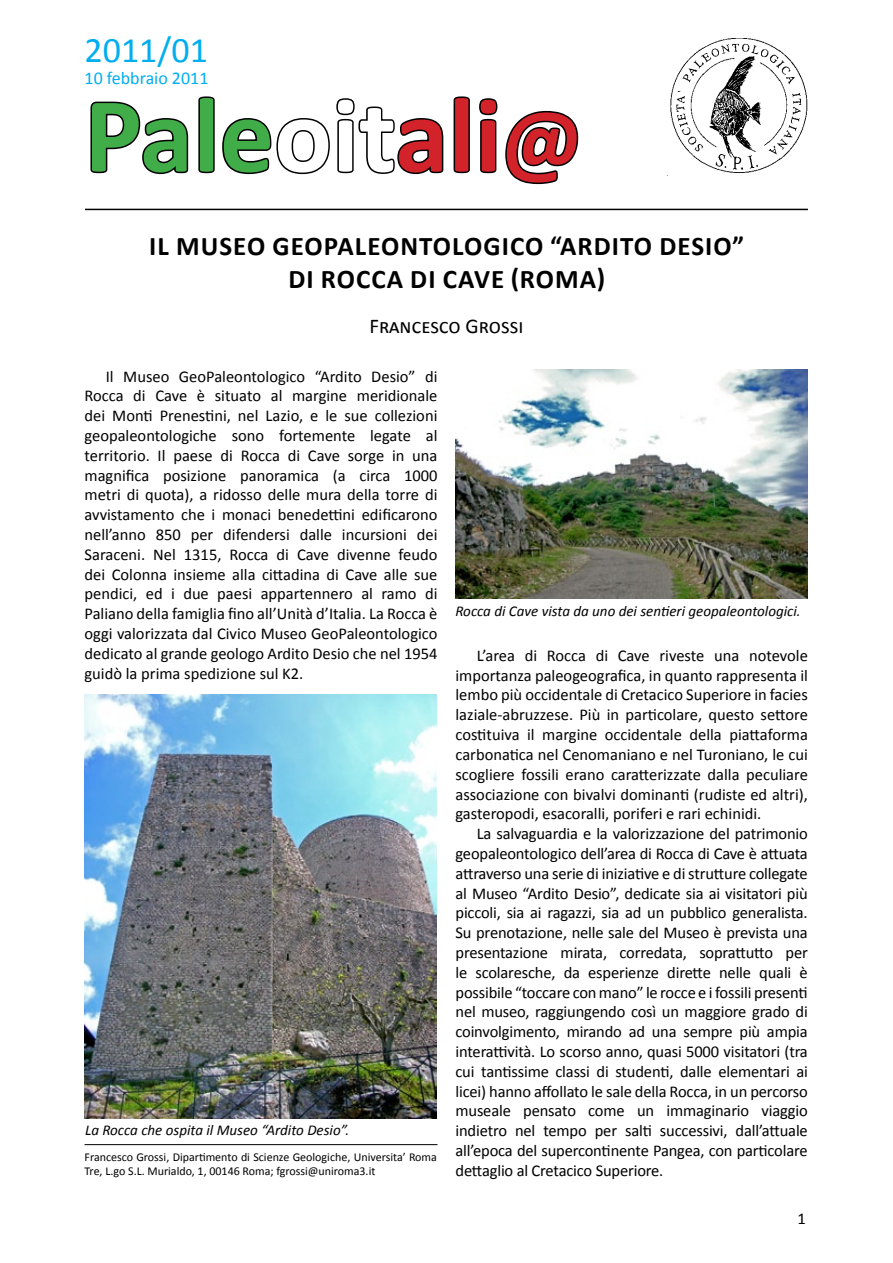
<style>
.page{position:relative;width:893px;height:1263px;background:#fff}
.page>*{position:absolute;margin:0;border:0;box-sizing:border-box;transform-origin:0 0}
.t1{font:700 108px "Calibri";color:#41ad49}
.t2{font:36px "Calibri";color:#00aeef}
.t3{font:700 27px/32.4px "Calibri";letter-spacing:.04em;color:#000;text-align:center}
.t4{font:21px "Calibri";color:#000}
.t5{font:18px "Calibri";color:#00aeef}
.t6{font:16.5px/19.8px "Calibri";color:#000;text-align:justify}
.t7{font:italic 15px "Calibri";color:#000}
.t8{font:12px/14.4px "Calibri";color:#000}
.s1{color:#fff}
.s2{color:#d2232a}
.s3{font-size:90px;color:#d2232a}
</style>
<div class="page">
<svg style="left:90px;top:96px;width:489px;height:89px"></svg>
<img style="left:666px;top:38px;width:142px;height:138px">
<hr style="left:85px;top:209px;width:723px;height:1px;background:#000">
<img style="left:455px;top:369px;width:353px;height:229px">
<img style="left:85px;top:694px;width:352px;height:424px">
<hr style="left:85px;top:1144px;width:352px;height:1px;background:#000">
<h2 class="t2" style="left:85px;top:28px;width:125px">2011/01</h2>
<p class="t5" style="left:85px;top:67px;width:125px">10 febbraio 2011</p>
<h1 class="t1" style="left:85px;top:66px;width:499px">PALE<span class="s1">OIT</span><span class="s2">ALI</span><span class="s3">@</span></h1>
<h3 class="t3" style="left:149px;top:230px;width:596px">IL MUSEO GEOPALEONTOLOGICO “ARDITO DESIO”<br>DI ROCCA DI CAVE (ROMA)</h3>
<p class="t4" style="left:369px;top:312px;width:156px">Francesco Grossi</p>
<p class="t6" style="left:85px;top:366px;width:354px;text-indent:21px">Il Museo GeoPaleontologico “Ardito Desio” di Rocca di Cave è situato al margine meridionale dei Monti Prenestini, nel Lazio, e le sue collezioni geopaleontologiche sono fortemente legate al territorio. Il paese di Rocca di Cave sorge in una magnifica posizione panoramica (a circa 1000 metri di quota), a ridosso delle mura della torre di avvistamento che i monaci benedettini edificarono nell’anno 850 per difendersi dalle incursioni dei Saraceni. Nel 1315, Rocca di Cave divenne feudo dei Colonna insieme alla cittadina di Cave alle sue pendici, ed i due paesi appartennero al ramo di Paliano della famiglia fino all’Unità d’Italia. La Rocca è oggi valorizzata dal Civico Museo GeoPaleontologico dedicato al grande geologo Ardito Desio che nel 1954 guidò la prima spedizione sul K2.</p>
<p class="t7" style="left:85px;top:1119px;width:266px">La Rocca che ospita il Museo “Ardito Desio”.</p>
<p class="t8" style="left:85px;top:1150px;width:354px">Francesco Grossi, Dipartimento di Scienze Geologiche, Universita’ Roma<br>Tre, L.go S.L. Murialdo, 1, 00146 Roma; fgrossi@uniroma3.it</p>
<p class="t7" style="left:455px;top:601px;width:347px">Rocca di Cave vista da uno dei sentieri geopaleontologici.</p>
<p class="t6" style="left:455px;top:645px;width:354px;text-indent:21px">L’area di Rocca di Cave riveste una notevole importanza paleogeografica, in quanto rappresenta il lembo più occidentale di Cretacico Superiore in facies laziale-abruzzese. Più in particolare, questo settore costituiva il margine occidentale della piattaforma carbonatica nel Cenomaniano e nel Turoniano, le cui scogliere fossili erano caratterizzate dalla peculiare associazione con bivalvi dominanti (rudiste ed altri), gasteropodi, esacoralli, poriferi e rari echinidi.</p>
<p class="t6" style="left:455px;top:824px;width:354px;text-indent:21px">La salvaguardia e la valorizzazione del patrimonio geopaleontologico dell’area di Rocca di Cave è attuata attraverso una serie di iniziative e di strutture collegate al Museo “Ardito Desio”, dedicate sia ai visitatori più piccoli, sia ai ragazzi, sia ad un pubblico generalista.<br>Su prenotazione, nelle sale del Museo è prevista una presentazione mirata, corredata, soprattutto per le scolaresche, da esperienze dirette nelle quali è possibile “toccare con mano” le rocce e i fossili presenti nel museo, raggiungendo così un maggiore grado di coinvolgimento, mirando ad una sempre più ampia interattività. Lo scorso anno, quasi 5000 visitatori (tra cui tantissime classi di studenti, dalle elementari ai licei) hanno affollato le sale della Rocca, in un percorso museale pensato come un immaginario viaggio indietro nel tempo per salti successivi, dall’attuale all’epoca del supercontinente Pangea, con particolare dettaglio al Cretacico Superiore.</p>
<p class="t6" style="left:797px;top:1209px;width:10px">1</p>
</div>
